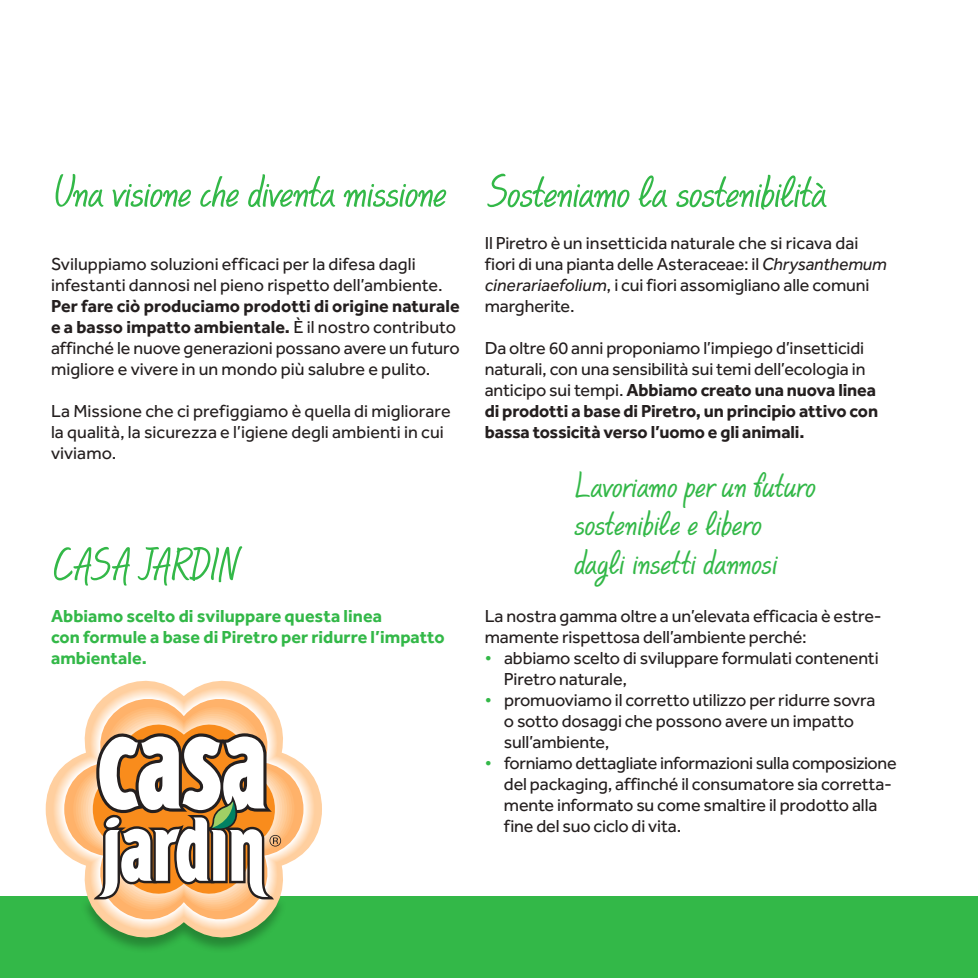
<style>
.page{position:relative;width:978px;height:978px;background:#fff}
.page>*{position:absolute;margin:0;border:0;box-sizing:border-box;transform-origin:0 0}
.t1{font:52.5px "CF Marker";letter-spacing:-.015em;color:#33b848}
.t2{font:40.5px/38.2px "CF Marker";letter-spacing:-.005em;color:#33b848}
.t3{font:18px/21px "Effra";letter-spacing:-.005em;color:#241f1f}
.t4{font:700 18px/21px "Effra";color:#33b848}
.s1{font-weight:700}
.s2{font-style:italic}
.s3{color:#33b848}
</style>
<div class="page">
<div style="left:0;top:896px;width:978px;height:82px;background:#33b848"></div>
<div style="left:80px;top:896px;width:207px;height:58px;background:#241f1f;opacity:.3"></div>
<svg style="left:101px;top:694px;width:166px;height:6px"></svg>
<svg style="left:46px;top:714px;width:276px;height:223px"></svg>
<h1 class="t1" style="left:51px;top:164px;width:397px">Una visione che diventa missione</h1>
<p class="t3" style="left:51px;top:253px;width:393px">Sviluppiamo soluzioni efficaci per la difesa dagli infestanti dannosi nel pieno rispetto dell’ambiente.</p>
<p class="t3" style="left:51px;top:295px;width:410px"><span class="s1">Per fare ciò produciamo prodotti di origine naturale e a basso impatto ambientale.</span> È il nostro contributo affinché le nuove generazioni possano avere un futuro migliore e vivere in un mondo più salubre e pulito.</p>
<p class="t3" style="left:51px;top:400px;width:401px">La Missione che ci prefiggiamo è quella di migliorare la qualità, la sicurezza e l’igiene degli ambienti in cui viviamo.</p>
<h1 class="t1" style="left:51px;top:538px;width:187px">CASA JARDIN</h1>
<p class="t4" style="left:51px;top:605px;width:395px">Abbiamo scelto di sviluppare questa linea<br>con formule a base di Piretro per ridurre l’impatto ambientale.</p>
<h1 class="t1" style="left:485px;top:164px;width:344px">Sosteniamo la sostenibilità</h1>
<p class="t3" style="left:485px;top:232px;width:404px">Il Piretro è un insetticida naturale che si ricava dai fiori di una pianta delle Asteraceae: il <span class="s2">Chrysanthemum cinerariaefolium</span>, i cui fiori assomigliano alle comuni margherite.</p>
<p class="t3" style="left:485px;top:337px;width:395px">Da oltre 60 anni proponiamo l’impiego d’insetticidi naturali, con una sensibilità sui temi dell’ecologia in anticipo sui tempi. <span class="s1">Abbiamo creato una nuova linea di prodotti a base di Piretro, un principio attivo con bassa tossicità verso l’uomo e gli animali.</span></p>
<h2 class="t2" style="left:574px;top:468px;width:243px">Lavoriamo per un futuro sostenibile e libero dagli insetti dannosi</h2>
<p class="t3" style="left:485px;top:605px;width:399px">La nostra gamma oltre a un’elevata efficacia è estre&shy;mamente rispettosa dell’ambiente perché:</p>
<p class="t3" style="left:504px;top:647px;width:376px;text-indent:-19px"><span class="s3">•</span> abbiamo scelto di sviluppare formulati contenenti<br>Piretro naturale,</p>
<p class="t3" style="left:504px;top:689px;width:373px;text-indent:-19px"><span class="s3">•</span> promuoviamo il corretto utilizzo per ridurre sovra o sotto dosaggi che possono avere un impatto sull’ambiente,</p>
<p class="t3" style="left:504px;top:752px;width:394px;text-indent:-19px"><span class="s3">•</span> forniamo dettagliate informazioni sulla composizione del packaging, affinché il consumatore sia corretta&shy;mente informato su come smaltire il prodotto alla fine del suo ciclo di vita.</p>
</div>
